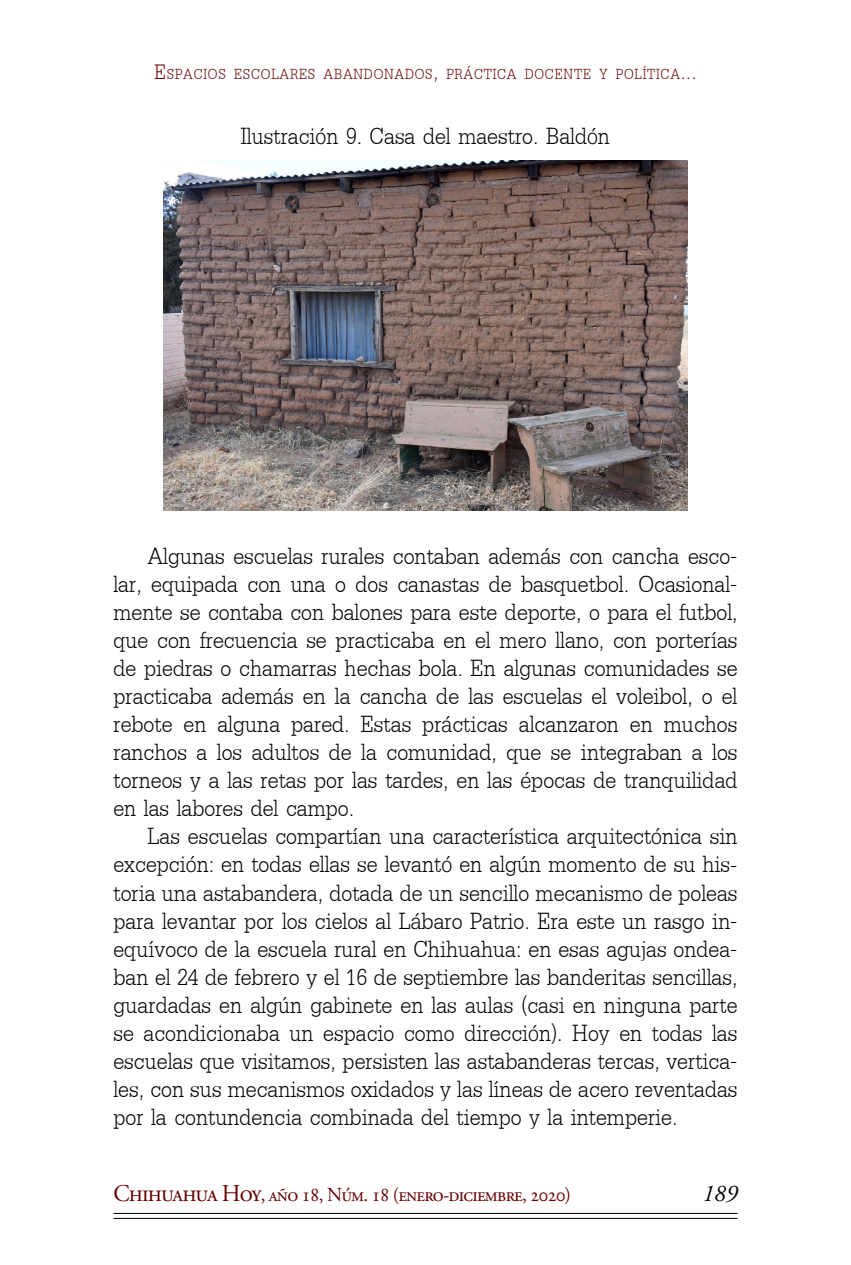
<style>
.page{position:relative;width:851px;height:1265px;background:#fff}
.page>*{position:absolute;margin:0;border:0;box-sizing:border-box;transform-origin:0 0}
.t1{font:34.6px/28px "Dillenia UPC";color:#000;text-align:justify}
.t2{font:italic 24px "Adobe Garamond Pro";color:#000}
.t3{font:21.6px "Dillenia UPC";letter-spacing:.035em;color:#660002}
.t4{font:19.8px "Adobe Garamond Pro";letter-spacing:-.04em;color:#660002}
.s1{font-size:30.8px}
.s2{font-size:24px}
</style>
<div class="page">
<hr style="left:113px;top:1212px;width:624px;height:1px;background:#000">
<hr style="left:113px;top:1217px;width:624px;height:1px;background:#000">
<img style="left:163px;top:161px;width:524px;height:349px">
<p class="t3" style="left:154px;top:59px;width:543px"><span class="s1">E</span>spacios escolares abandonados<span class="s1">,</span> práctica docente y política<span class="s1">...</span></p>
<p class="t1" style="left:241px;top:122px;width:370px">Ilustración 9. Casa del maestro. Baldón</p>
<p class="t1" style="left:113px;top:542px;width:625px;text-indent:34px">Algunas escuelas rurales contaban además con cancha esco&shy;lar, equipada con una o dos canastas de basquetbol. Ocasional&shy;mente se contaba con balones para este deporte, o para el futbol, que con frecuencia se practicaba en el mero llano, con porterías de piedras o chamarras hechas bola. En algunas comunidades se practicaba además en la cancha de las escuelas el voleibol, o el rebote en alguna pared. Estas prácticas alcanzaron en muchos ranchos a los adultos de la comunidad, que se integraban a los torneos y a las retas por las tardes, en las épocas de tranquilidad en las labores del campo.</p>
<p class="t1" style="left:113px;top:822px;width:625px;text-indent:34px">Las escuelas compartían una característica arquitectónica sin excepción: en todas ellas se levantó en algún momento de su his&shy;toria una astabandera, dotada de un sencillo mecanismo de poleas para levantar por los cielos al Lábaro Patrio. Era este un rasgo in&shy;equívoco de la escuela rural en Chihuahua: en esas agujas ondea&shy;ban el 24 de febrero y el 16 de septiembre las banderitas sencillas, guardadas en algún gabinete en las aulas (casi en ninguna parte se acondicionaba un espacio como dirección). Hoy en todas las escuelas que visitamos, persisten las astabanderas tercas, vertica&shy;les, con sus mecanismos oxidados y las líneas de acero reventadas por la contundencia combinada del tiempo y la intemperie.</p>
<p class="t4" style="left:113px;top:1182px;width:459px"><span class="s2">Chihuahua Hoy</span>, año 18, Núm. 18 (enero-diciembre, 2020)</p>
<p class="t2" style="left:702px;top:1178px;width:36px">189</p>
</div>
